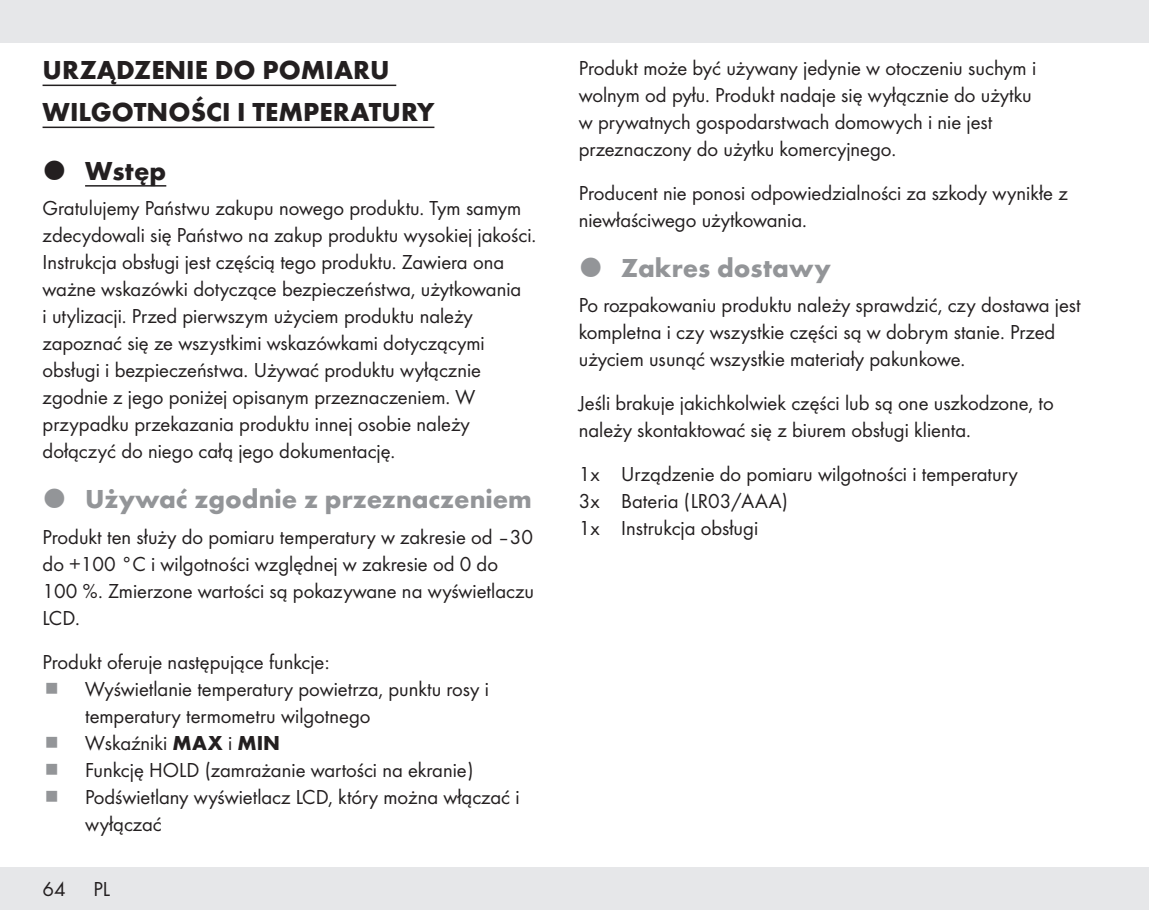
<style>
.page{position:relative;width:1149px;height:910px;background:#fff}
.page>*{position:absolute;margin:0;border:0;box-sizing:border-box;transform-origin:0 0}
.t1{font:700 27px/42px "Futura";color:#231f20}
.t2{font:700 27px "Futura";color:#939598}
.t3{font:21px/27px "Futura Boo";color:#231f20}
.s1{font-family:"Futura";font-weight:700}
</style>
<div class="page">
<div style="left:0;top:867px;width:1148px;height:43px;background:#e6e7e9"></div>
<div style="left:0;top:0;width:1148px;height:43px;background:#e6e7e9"></div>
<hr style="left:43px;top:85px;width:353px;height:1px;background:#231f20">
<hr style="left:43px;top:127px;width:391px;height:1px;background:#231f20">
<hr style="left:85px;top:185px;width:81px;height:2px;background:#231f20">
<p class="t1" style="left:43px;top:47px;width:393px">URZĄDZENIE DO POMIARU<br>WILGOTNOŚCI I TEMPERATURY</p>
<p class="t1" style="left:85px;top:148px;width:83px">Wstęp</p>
<p class="t3" style="left:43px;top:194px;width:495px">Gratulujemy Państwu zakupu nowego produktu. Tym samym zdecydowali się Państwo na zakup produktu wysokiej jakości.<br>Instrukcja obsługi jest częścią tego produktu. Zawiera ona ważne wskazówki dotyczące bezpieczeństwa, użytkowania<br>i utylizacji. Przed pierwszym użyciem produktu należy zapoznać się ze wszystkimi wskazówkami dotyczącymi obsługi i bezpieczeństwa. Używać produktu wyłącznie zgodnie z jego poniżej opisanym przeznaczeniem. W przypadku przekazania produktu innej osobie należy dołączyć do niego całą jego dokumentację.</p>
<p class="t2" style="left:85px;top:479px;width:448px">Używać zgodnie z przeznaczeniem</p>
<p class="t3" style="left:43px;top:522px;width:493px">Produkt ten służy do pomiaru temperatury w zakresie od ‒30 do +100 °C i wilgotności względnej w zakresie od 0 do 100 %. Zmierzone wartości są pokazywane na wyświetlaczu LCD.</p>
<p class="t3" style="left:85px;top:647px;width:436px;text-indent:-43px">Produkt oferuje następujące funkcje:<br>Wyświetlanie temperatury powietrza, punktu rosy i temperatury termometru wilgotnego<br>Wskaźniki <span class="s1">MAX</span> i <span class="s1">MIN<br></span>Funkcję HOLD (zamrażanie wartości na ekranie)<br>Podświetlany wyświetlacz LCD, który można włączać i wyłączać</p>
<p class="t3" style="left:43px;top:875px;width:25px">64</p>
<p class="t3" style="left:94px;top:875px;width:18px">PL</p>
<p class="t3" style="left:578px;top:53px;width:459px">Produkt może być używany jedynie w otoczeniu suchym i wolnym od pyłu. Produkt nadaje się wyłącznie do użytku w prywatnych gospodarstwach domowych i nie jest przeznaczony do użytku komercyjnego.</p>
<p class="t3" style="left:578px;top:178px;width:490px">Producent nie ponosi odpowiedzialności za szkody wynikłe z niewłaściwego użytkowania.</p>
<p class="t2" style="left:621px;top:248px;width:211px">Zakres dostawy</p>
<p class="t3" style="left:578px;top:291px;width:503px">Po rozpakowaniu produktu należy sprawdzić, czy dostawa jest kompletna i czy wszystkie części są w dobrym stanie. Przed użyciem usunąć wszystkie materiały pakunkowe.</p>
<p class="t3" style="left:578px;top:389px;width:476px">Jeśli brakuje jakichkolwiek części lub są one uszkodzone, to należy skontaktować się z biurem obsługi klienta.</p>
<p class="t3" style="left:578px;top:460px;width:440px">1x Urządzenie do pomiaru wilgotności i temperatury<br>3x Bateria (LR03/AAA)<br>1x Instrukcja obsługi</p>
</div>
